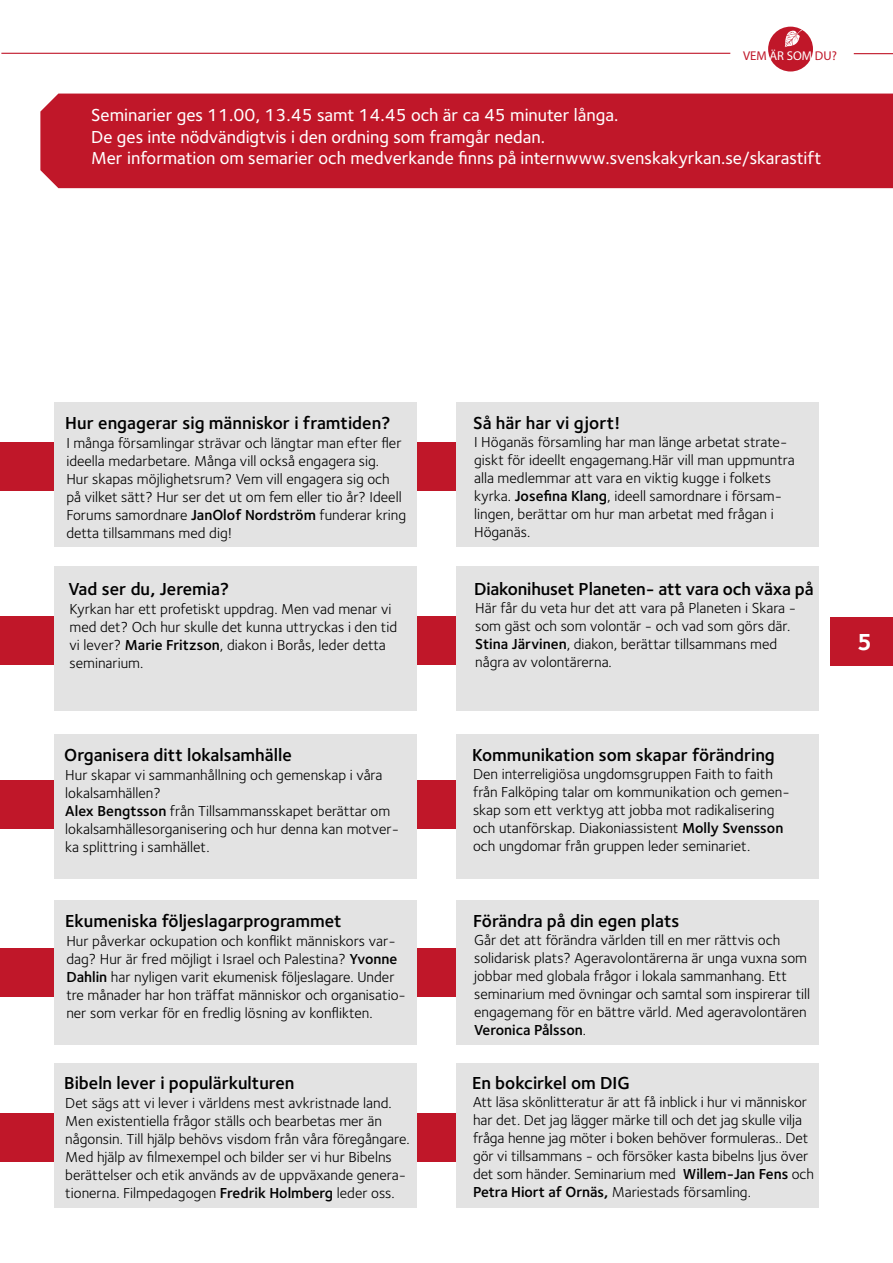
<style>
.page{position:relative;width:893px;height:1263px;background:#fff}
.page>*{position:absolute;margin:0;border:0;box-sizing:border-box;transform-origin:0 0}
.t1{font:700 24px "Foundry Sterling";color:#fff}
.t2{font:600 18px "Foundry Sterling";color:#000}
.t3{font:500 18px/21.6px "Foundry Sterling";color:#fff}
.t4{font:15px/18px "Foundry Sterling";color:#000}
.t5{font:12.75px "Myriad Pro";color:#c01729}
.s1{color:#fff}
.s2{font-weight:600}
</style>
<div class="page">
<div style="left:830px;top:617px;width:63px;height:48px;background:#c01729"></div>
<div style="left:40px;top:94px;width:853px;height:94px;background:#c01729"></div>
<div style="left:768px;top:27px;width:45px;height:45px;background:#c01729;border-radius:50%"></div>
<svg style="left:785px;top:29px;width:18px;height:18px"></svg>
<hr style="left:854px;top:53px;width:39px;height:1px;background:#c01729">
<hr style="left:1px;top:53px;width:729px;height:1px;background:#c01729">
<div style="left:0;top:780px;width:665px;height:49px;background:#c01729"></div>
<div style="left:0;top:948px;width:665px;height:48px;background:#c01729"></div>
<div style="left:0;top:1113px;width:665px;height:48px;background:#c01729"></div>
<div style="left:0;top:616px;width:670px;height:49px;background:#c01729"></div>
<div style="left:0;top:442px;width:670px;height:49px;background:#c01729"></div>
<div style="left:54px;top:402px;width:363px;height:144px;background:#e3e3e3"></div>
<div style="left:456px;top:402px;width:363px;height:144px;background:#e3e3e3"></div>
<div style="left:54px;top:567px;width:363px;height:144px;background:#e3e3e3"></div>
<div style="left:456px;top:567px;width:363px;height:144px;background:#e3e3e3"></div>
<div style="left:54px;top:735px;width:363px;height:144px;background:#e3e3e3"></div>
<div style="left:456px;top:735px;width:363px;height:144px;background:#e3e3e3"></div>
<div style="left:54px;top:900px;width:363px;height:145px;background:#e3e3e3"></div>
<div style="left:456px;top:900px;width:363px;height:145px;background:#e3e3e3"></div>
<div style="left:54px;top:1063px;width:363px;height:145px;background:#e3e3e3"></div>
<div style="left:456px;top:1063px;width:363px;height:145px;background:#e3e3e3"></div>
<p class="t5" style="left:743px;top:48px;width:95px">VEM <span class="s1">ÄR SOM</span> DU?</p>
<p class="t3" style="left:91px;top:104px;width:731px">Seminarier ges 11.00, 13.45 samt 14.45 och är ca 45 minuter långa.<br>De ges inte nödvändigtvis i den ordning som framgår nedan.<br>Mer information om semarier och medverkande finns på internwww.svenskakyrkan.se/skarastift</p>
<p class="t2" style="left:65px;top:411px;width:327px">Hur engagerar sig människor i framtiden?</p>
<p class="t4" style="left:66px;top:434px;width:341px">I många församlingar strävar och längtar man efter fler ideella medarbetare. Många vill också engagera sig.<br>Hur skapas möjlighetsrum? Vem vill engagera sig och på vilket sätt? Hur ser det ut om fem eller tio år? Ideell Forums samordnare <span class="s2">JanOlof Nordström</span> funderar kring detta tillsammans med dig!</p>
<p class="t2" style="left:68px;top:576px;width:162px">Vad ser du, Jeremia?</p>
<p class="t4" style="left:70px;top:599px;width:329px">Kyrkan har ett profetiskt uppdrag. Men vad menar vi med det? Och hur skulle det kunna uttryckas i den tid vi lever? <span class="s2">Marie Fritzson</span>, diakon i Borås, leder detta seminarium.</p>
<p class="t2" style="left:64px;top:742px;width:229px">Organisera ditt lokalsamhälle</p>
<p class="t4" style="left:65px;top:766px;width:335px">Hur skapar vi sammanhållning och gemenskap i våra lokalsamhällen?<br><span class="s2">Alex Bengtsson</span> från Tillsammansskapet berättar om lokalsamhällesorganisering och hur denna kan motver&shy;ka splittring i samhället.</p>
<p class="t2" style="left:65px;top:908px;width:278px">Ekumeniska följeslagarprogrammet</p>
<p class="t4" style="left:66px;top:931px;width:341px">Hur påverkar ockupation och konflikt människors var&shy;dag? Hur är fred möjligt i Israel och Palestina? <span class="s2">Yvonne Dahlin</span> har nyligen varit ekumenisk följeslagare. Under tre månader har hon träffat människor och organisatio&shy;ner som verkar för en fredlig lösning av konflikten.</p>
<p class="t2" style="left:64px;top:1070px;width:232px">Bibeln lever i populärkulturen</p>
<p class="t4" style="left:65px;top:1094px;width:346px">Det sägs att vi lever i världens mest avkristnade land.<br>Men existentiella frågor ställs och bearbetas mer än någonsin. Till hjälp behövs visdom från våra föregångare.<br>Med hjälp av filmexempel och bilder ser vi hur Bibelns berättelser och etik används av de uppväxande genera&shy;tionerna. Filmpedagogen <span class="s2">Fredrik Holmberg</span> leder oss.</p>
<p class="t2" style="left:473px;top:411px;width:149px">Så här har vi gjort!</p>
<p class="t4" style="left:474px;top:433px;width:322px">I Höganäs församling har man länge arbetat strate&shy;giskt för ideellt engagemang.Här vill man uppmuntra alla medlemmar att vara en viktig kugge i folkets kyrka. <span class="s2">Josefina Klang</span>, ideell samordnare i försam&shy;lingen, berättar om hur man arbetat med frågan i Höganäs.</p>
<p class="t2" style="left:474px;top:576px;width:341px">Diakonihuset Planeten- att vara och växa på</p>
<p class="t4" style="left:475px;top:598px;width:322px">Här får du veta hur det att vara på Planeten i Skara - som gäst och som volontär - och vad som görs där.<br><span class="s2">Stina Järvinen</span>, diakon, berättar tillsammans med några av volontärerna.</p>
<p class="t2" style="left:472px;top:742px;width:304px">Kommunikation som skapar förändring</p>
<p class="t4" style="left:473px;top:764px;width:318px">Den interreligiösa ungdomsgruppen Faith to faith från Falköping talar om kommunikation och gemen&shy;skap som ett verktyg att jobba mot radikalisering och utanförskap. Diakoniassistent <span class="s2">Molly Svensson </span>och ungdomar från gruppen leder seminariet.</p>
<p class="t2" style="left:473px;top:908px;width:208px">Förändra på din egen plats</p>
<p class="t4" style="left:474px;top:930px;width:338px">Går det att förändra världen till en mer rättvis och solidarisk plats? Ageravolontärerna är unga vuxna som jobbar med globala frågor i lokala sammanhang. Ett seminarium med övningar och samtal som inspirerar till engagemang för en bättre värld. Med ageravolontären <span class="s2">Veronica Pålsson</span>.</p>
<p class="t2" style="left:472px;top:1070px;width:159px">En bokcirkel om DIG</p>
<p class="t4" style="left:473px;top:1093px;width:342px">Att läsa skönlitteratur är att få inblick i hur vi människor har det. Det jag lägger märke till och det jag skulle vilja fråga henne jag möter i boken behöver formuleras.. Det gör vi tillsammans - och försöker kasta bibelns ljus över det som händer. Seminarium med <span class="s2">Willem-Jan Fens</span> och <span class="s2">Petra Hiort af Ornäs,</span> Mariestads församling.</p>
<h1 class="t1" style="left:857px;top:625px;width:17px">5</h1>
</div>
